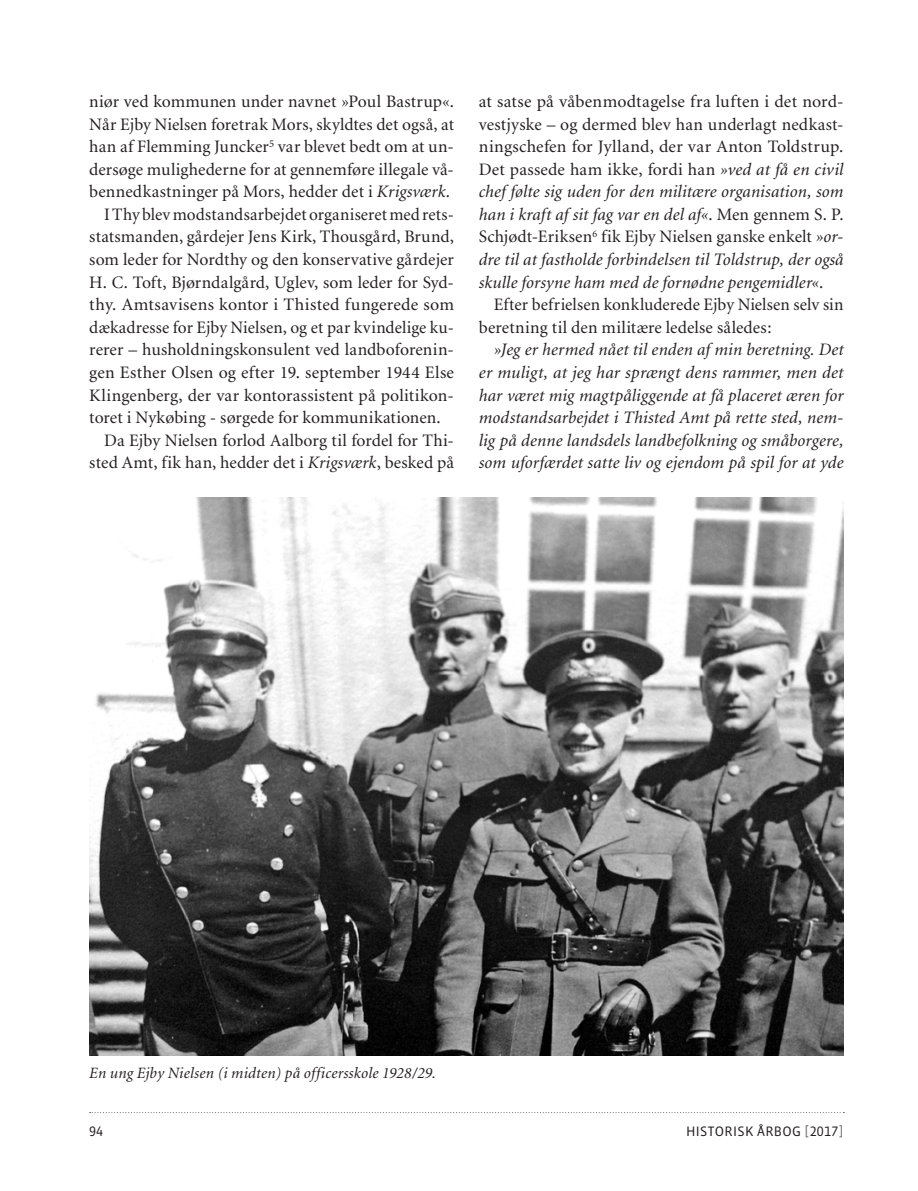
<style>
.page{position:relative;width:918px;height:1191px;background:#fff}
.page>*{position:absolute;margin:0;border:0;box-sizing:border-box;transform-origin:0 0}
.Brødtekst_m__indryk{font:17.5px/22.6px "Minion";letter-spacing:.005em;color:#231f20;text-align:justify}
.Brødtekst_m__indryk-2{font:italic 17.5px/22.6px "Minion";letter-spacing:.005em;color:#231f20;text-align:justify}
.Billedtekst{font:italic 15.75px "Minion";letter-spacing:.01em;color:#231f20}
.t1{font:14px "Vista Sans OT";letter-spacing:.025em;color:#231f20}
.s1{font-style:italic}
.s2{color:#6c6d70}
</style>
<div class="page">
<img style="left:89px;top:497px;width:754px;height:558px">
<svg style="left:90px;top:1112px;width:754px;height:1px"></svg>
<p class="Brødtekst_m__indryk" style="left:89px;top:91px;width:366px">niør ved kommunen under navnet »Poul Bastrup«.<br>Når Ejby Nielsen foretrak Mors, skyldtes det også, at han af Flemming Juncker<sup>5</sup> var blevet bedt om at un&shy;dersøge mulighederne for at gennemføre illegale vå&shy;bennedkastninger på Mors, hedder det i <span class="s1">Krigsværk</span>.</p>
<p class="Brødtekst_m__indryk" style="left:89px;top:204px;width:366px;text-indent:15px">I Thy blev modstandsarbejdet organiseret med rets&shy;statsmanden, gårdejer Jens Kirk, Thousgård, Brund, som leder for Nordthy og den konservative gårdejer H. C. Toft, Bjørndalgård, Uglev, som leder for Syd&shy;thy. Amtsavisens kontor i Thisted fungerede som dækadresse for Ejby Nielsen, og et par kvindelige ku&shy;rerer – husholdningskonsulent ved landboforenin&shy;gen Esther Olsen og efter 19. september 1944 Else Klingenberg, der var kontorassistent på politikon&shy;toret i Nykøbing - sørgede for kommunikationen.</p>
<p class="Brødtekst_m__indryk" style="left:89px;top:429px;width:366px;text-align:right">Da Ejby Nielsen forlod Aalborg til fordel for Thi&shy;sted Amt, fik han, hedder det i <span class="s1">Krigsværk</span>, besked på</p>
<p class="Brødtekst_m__indryk" style="left:479px;top:91px;width:366px">at satse på våbenmodtagelse fra luften i det nord&shy;vestjyske – og dermed blev han underlagt nedkast&shy;ningschefen for Jylland, der var Anton Toldstrup.<br>Det passede ham ikke, fordi han <span class="s1">»ved at få en civil chef følte sig uden for den militære organisation, som han i kraft af sit fag var en del af«</span>. Men gennem S. P.<br>Schjødt-Eriksen<sup>6</sup> fik Ejby Nielsen ganske enkelt <span class="s1">»or&shy;dre til at fastholde forbindelsen til Toldstrup, der også skulle forsyne ham med de fornødne pengemidler«</span>.</p>
<p class="Brødtekst_m__indryk" style="left:479px;top:294px;width:366px;text-indent:15px">Efter befrielsen konkluderede Ejby Nielsen selv sin beretning til den militære ledelse således:</p>
<p class="Brødtekst_m__indryk-2" style="left:479px;top:339px;width:366px;text-indent:15px">»Jeg er hermed nået til enden af min beretning. Det er muligt, at jeg har sprængt dens rammer, men det har været mig magtpåliggende at få placeret æren for modstandsarbejdet i Thisted Amt på rette sted, nem&shy;lig på denne landsdels landbefolkning og småborgere, som uforfærdet satte liv og ejendom på spil for at yde</p>
<p class="Billedtekst" style="left:89px;top:1065px;width:348px">En ung Ejby Nielsen (i midten) på officersskole 1928/29.</p>
<p class="t1" style="left:89px;top:1124px;width:15px">94</p>
<p class="t1" style="left:686px;top:1124px;width:159px">HISTORISK ÅRBOG <span class="s2">[</span>2017<span class="s2">]</span></p>
</div>
